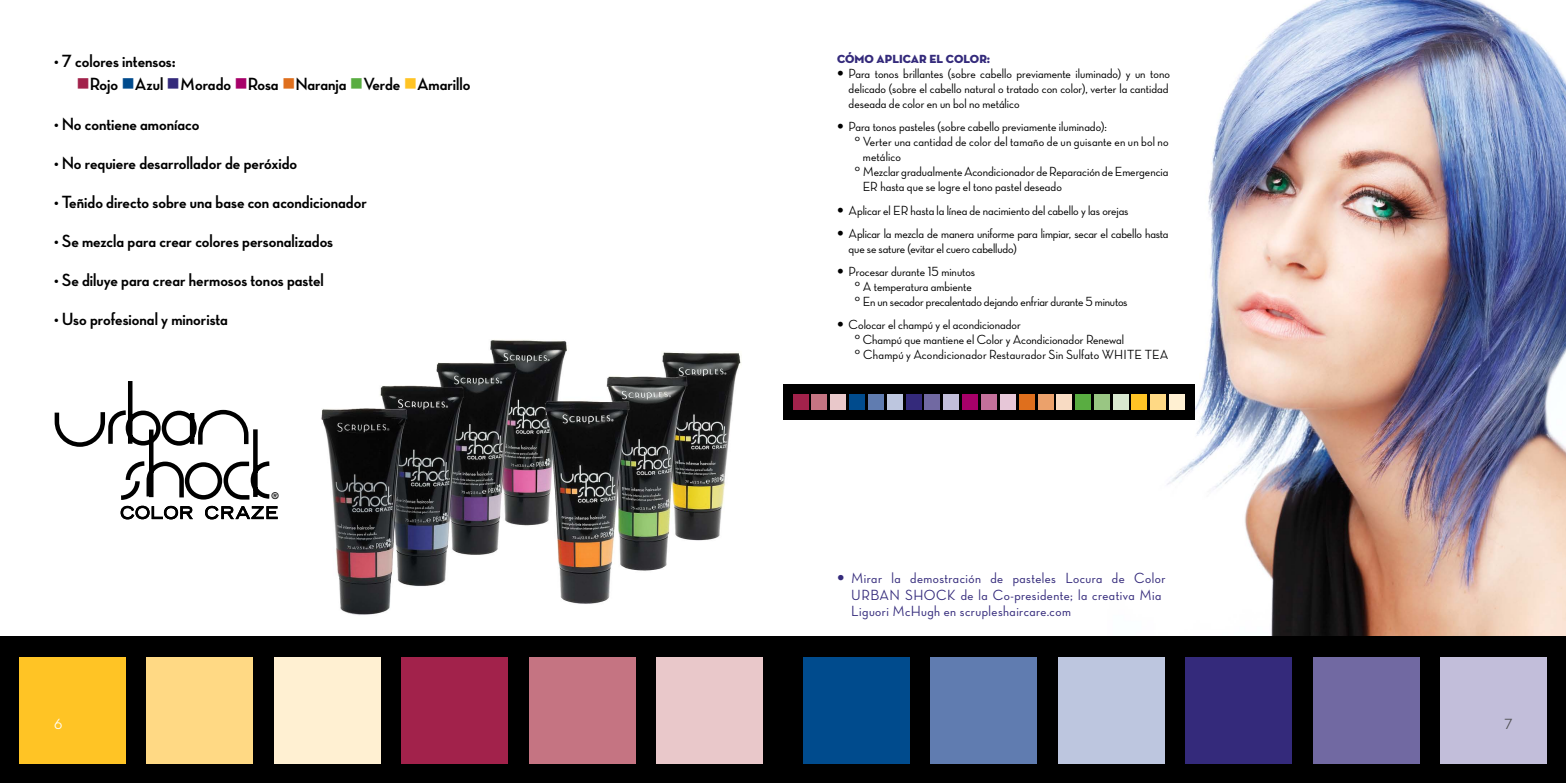
<style>
.page{position:relative;width:1566px;height:783px;background:#fff}
.page>*{position:absolute;margin:0;border:0;box-sizing:border-box;transform-origin:0 0}
.t1{font:18px "Neutra Display Bold Alt";color:#000}
.t2{font:15px/16.5px "Neutra Display Medium Alt";letter-spacing:.03em;color:#342a7b}
.t3{font:15px "Neutra Display Medium Alt";color:#fff}
.t4{font:15px "Neutra Display Medium Alt";color:#4d4d4f}
.t5{font:13.5px/15px "Neutra Display Medium Alt";color:#000}
.t6{font:12px "Neutra Display Titling";color:#342a7b}
.t7{font:700 expanded 9.3px "Trade Gothic LT Std";color:#000}
.s1{color:#a2224b}
.s2{color:#004b8d}
.s3{color:#342a7b}
.s4{color:#a70069}
.s5{color:#df6f1d}
.s6{color:#59ad41}
.s7{color:#ffc425}
.s8{font-family:"Trade Gothic LT Std"}
</style>
<div class="page">
<img style="left:1107px;top:0;width:459px;height:637px">
<div style="left:0;top:637px;width:1566px;height:146px;background:#000"></div>
<div style="left:274px;top:657px;width:106px;height:107px;background:#fff0d2"></div>
<div style="left:146px;top:657px;width:107px;height:107px;background:#ffd984"></div>
<div style="left:19px;top:657px;width:106px;height:107px;background:#ffc425"></div>
<div style="left:657px;top:657px;width:106px;height:107px;background:#e9c8ca"></div>
<div style="left:529px;top:657px;width:107px;height:107px;background:#c57482"></div>
<div style="left:402px;top:657px;width:106px;height:107px;background:#a2224b"></div>
<div style="left:1058px;top:657px;width:106px;height:107px;background:#bdc6df"></div>
<div style="left:930px;top:657px;width:107px;height:107px;background:#607cb0"></div>
<div style="left:803px;top:657px;width:106px;height:107px;background:#004b8d"></div>
<div style="left:1441px;top:657px;width:106px;height:107px;background:#c2beda"></div>
<div style="left:1313px;top:657px;width:107px;height:107px;background:#7169a2"></div>
<div style="left:1186px;top:657px;width:106px;height:107px;background:#342a7b"></div>
<div style="left:783px;top:384px;width:412px;height:35px;background:#000"></div>
<div style="left:943px;top:394px;width:16px;height:15px;background:#c2beda"></div>
<div style="left:925px;top:394px;width:15px;height:15px;background:#7169a2"></div>
<div style="left:906px;top:394px;width:16px;height:15px;background:#342a7b"></div>
<div style="left:1000px;top:394px;width:16px;height:15px;background:#e7c7d8"></div>
<div style="left:981px;top:394px;width:16px;height:15px;background:#c4709b"></div>
<div style="left:962px;top:394px;width:16px;height:15px;background:#a70069"></div>
<div style="left:1057px;top:394px;width:15px;height:15px;background:#f8dbc3"></div>
<div style="left:1038px;top:394px;width:15px;height:15px;background:#eba16b"></div>
<div style="left:1019px;top:394px;width:16px;height:15px;background:#df6f1d"></div>
<div style="left:1113px;top:394px;width:16px;height:15px;background:#d8e8cf"></div>
<div style="left:1094px;top:394px;width:16px;height:15px;background:#99c683"></div>
<div style="left:1075px;top:394px;width:16px;height:15px;background:#59ad41"></div>
<div style="left:830px;top:394px;width:16px;height:15px;background:#e9c8ca"></div>
<div style="left:812px;top:394px;width:15px;height:15px;background:#c57482"></div>
<div style="left:793px;top:394px;width:16px;height:15px;background:#a2224b"></div>
<div style="left:887px;top:394px;width:16px;height:15px;background:#bdc6df"></div>
<div style="left:868px;top:394px;width:16px;height:15px;background:#607cb0"></div>
<div style="left:849px;top:394px;width:16px;height:15px;background:#004b8d"></div>
<div style="left:1169px;top:394px;width:16px;height:15px;background:#fff0d2"></div>
<div style="left:1150px;top:394px;width:16px;height:15px;background:#ffd984"></div>
<div style="left:1131px;top:394px;width:16px;height:15px;background:#ffc425"></div>
<img style="left:321px;top:340px;width:420px;height:275px">
<svg style="left:54px;top:381px;width:224px;height:139px"></svg>
<h1 class="t1" style="left:54px;top:51px;width:123px">• 7 colores intensos:</h1>
<h1 class="t1" style="left:76px;top:75px;width:396px"><span class="s1">■</span>Rojo <span class="s2">■</span>Azul <span class="s3">■</span>Morado <span class="s4">■</span>Rosa <span class="s5">■</span>Naranja <span class="s6">■</span>Verde <span class="s7">■</span>Amarillo</h1>
<h1 class="t1" style="left:54px;top:114px;width:147px">• No contiene amoníaco</h1>
<h1 class="t1" style="left:54px;top:153px;width:245px">• No requiere desarrollador de peróxido</h1>
<h1 class="t1" style="left:54px;top:192px;width:314px">• Teñido directo sobre una base con acondicionador</h1>
<h1 class="t1" style="left:54px;top:231px;width:281px">• Se mezcla para crear colores personalizados</h1>
<h1 class="t1" style="left:54px;top:270px;width:271px">• Se diluye para crear hermosos tonos pastel</h1>
<h1 class="t1" style="left:54px;top:309px;width:175px">• Uso profesional y minorista</h1>
<p class="t7" style="left:272px;top:490px;width:9px">®</p>
<p class="t6" style="left:837px;top:52px;width:155px">CÓMO APLICAR EL COLOR:</p>
<p class="t5" style="left:849px;top:66px;width:323px;text-align:justify;text-indent:-12px"><span class="s8">•</span> Para tonos brillantes (sobre cabello previamente iluminado) y un tono delicado (sobre el cabello natural o tratado con color), verter la cantidad deseada de color en un bol no metálico</p>
<p class="t5" style="left:837px;top:120px;width:271px"><span class="s8">•</span> Para tonos pasteles (sobre cabello previamente iluminado):</p>
<p class="t5" style="left:855px;top:135px;width:315px">º Verter una cantidad de color del tamaño de un guisante en un bol no</p>
<p class="t5" style="left:863px;top:150px;width:40px">metálico</p>
<p class="t5" style="left:855px;top:165px;width:315px">º Mezclar gradualmente Acondicionador de Reparación de Emergencia</p>
<p class="t5" style="left:863px;top:180px;width:201px">ER hasta que se logre el tono pastel deseado</p>
<p class="t5" style="left:837px;top:203px;width:293px"><span class="s8">•</span> Aplicar el ER hasta la línea de nacimiento del cabello y las orejas</p>
<p class="t5" style="left:849px;top:226px;width:321px;text-indent:-12px"><span class="s8">•</span> Aplicar la mezcla de manera uniforme para limpiar, secar el cabello hasta que se sature (evitar el cuero cabelludo)</p>
<p class="t5" style="left:855px;top:264px;width:274px;text-indent:-18px"><span class="s8">•</span> Procesar durante 15 minutos<br>º A temperatura ambiente<br>º En un secador precalentado dejando enfriar durante 5 minutos</p>
<p class="t5" style="left:855px;top:318px;width:299px;text-indent:-18px"><span class="s8">•</span> Colocar el champú y el acondicionador<br>º Champú que mantiene el Color y Acondicionador Renewal<br>º Champú y Acondicionador Restaurador Sin Sulfato White Tea</p>
<p class="t2" style="left:851px;top:570px;width:316px;text-indent:-14px"><span class="s8">•</span> Mirar la demostración de pasteles Locura de Color<br>Urba</p>
<p class="t2" style="left:851px;top:587px;width:312px;text-indent:38px">n Shoc k de la Co-presidente; la creativa Mia<br>Liguori McHugh en scrupleshaircare.com</p>
<p class="t3" style="left:54px;top:716px;width:10px">6</p>
<p class="t4" style="left:1505px;top:716px;width:10px">7</p>
</div>
